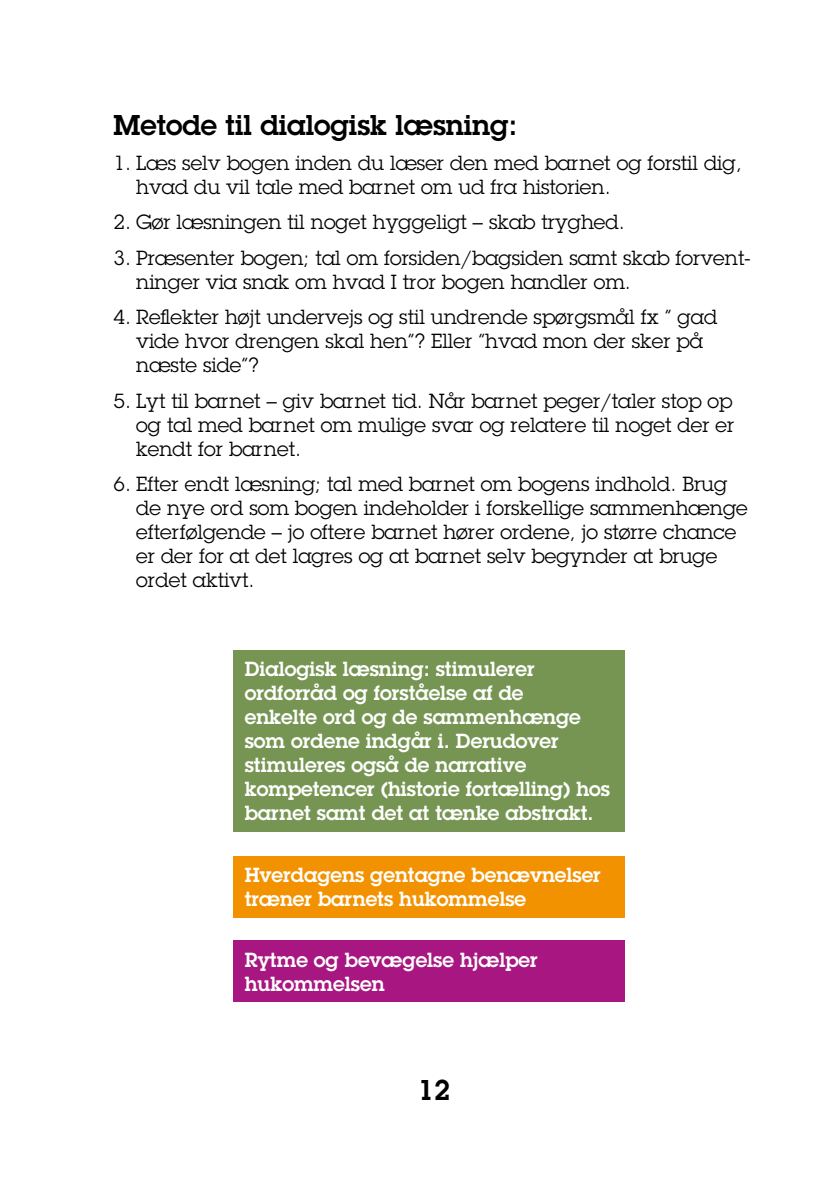
<style>
.page{position:relative;width:840px;height:1191px;background:#fff}
.page>*{position:absolute;margin:0;border:0;box-sizing:border-box;transform-origin:0 0}
.t1{font:600 28px "Lubalin Graph Std";color:#000}
.t2{font:20px/24px "Lubalin Graph Std";color:#000}
.t3{font:600 20px/24px "Lubalin Graph Std";color:#fff}
</style>
<div class="page">
<div style="left:233px;top:856px;width:391px;height:61px;background:#f39200"></div>
<div style="left:233px;top:941px;width:391px;height:61px;background:#a71681"></div>
<div style="left:233px;top:650px;width:391px;height:181px;background:#769552"></div>
<h1 class="t1" style="left:113px;top:106px;width:405px">Metode til dialogisk læsning:</h1>
<p class="t2" style="left:136px;top:151px;width:606px;text-indent:-23px">1. Læs selv bogen inden du læser den med barnet og forstil dig, hvad du vil tale med barnet om ud fra historien.</p>
<p class="t2" style="left:113px;top:210px;width:512px">2. Gør læsningen til noget hyggeligt – skab tryghed.</p>
<p class="t2" style="left:136px;top:245px;width:615px;text-indent:-23px">3. Præsenter bogen; tal om forsiden/bagsiden samt skab forvent&shy;ninger via snak om hvad I tror bogen handler om.</p>
<p class="t2" style="left:136px;top:305px;width:582px;text-indent:-23px">4. Reflekter højt undervejs og stil undrende spørgsmål fx ” gad vide hvor drengen skal hen”? Eller ”hvad mon der sker på næste side”?</p>
<p class="t2" style="left:136px;top:388px;width:599px;text-align:justify;text-indent:-23px">5. Lyt til barnet – giv barnet tid. Når barnet peger/taler stop op og tal med barnet om mulige svar og relatere til noget der er kendt for barnet.</p>
<p class="t2" style="left:136px;top:471px;width:612px;text-indent:-23px">6. Efter endt læsning; tal med barnet om bogens indhold. Brug de nye ord som bogen indeholder i forskellige sammenhænge efterfølgende – jo oftere barnet hører ordene, jo større chance er der for at det lagres og at barnet selv begynder at bruge ordet aktivt.</p>
<p class="t3" style="left:244px;top:656px;width:366px">Dialogisk læsning: stimulerer ordforråd og forståelse af de<br>enkelte ord og de sammenhænge som ordene indgår i. Derudover stimuleres også de narrative kompetencer (historie fortælling) hos barnet samt det at tænke abstrakt.</p>
<p class="t3" style="left:244px;top:862px;width:357px">Hverdagens gentagne benævnelser træner barnets hukommelse</p>
<p class="t3" style="left:244px;top:947px;width:294px">Rytme og bevægelse hjælper hukommelsen</p>
<h1 class="t1" style="left:417px;top:1071px;width:34px">12</h1>
</div>
